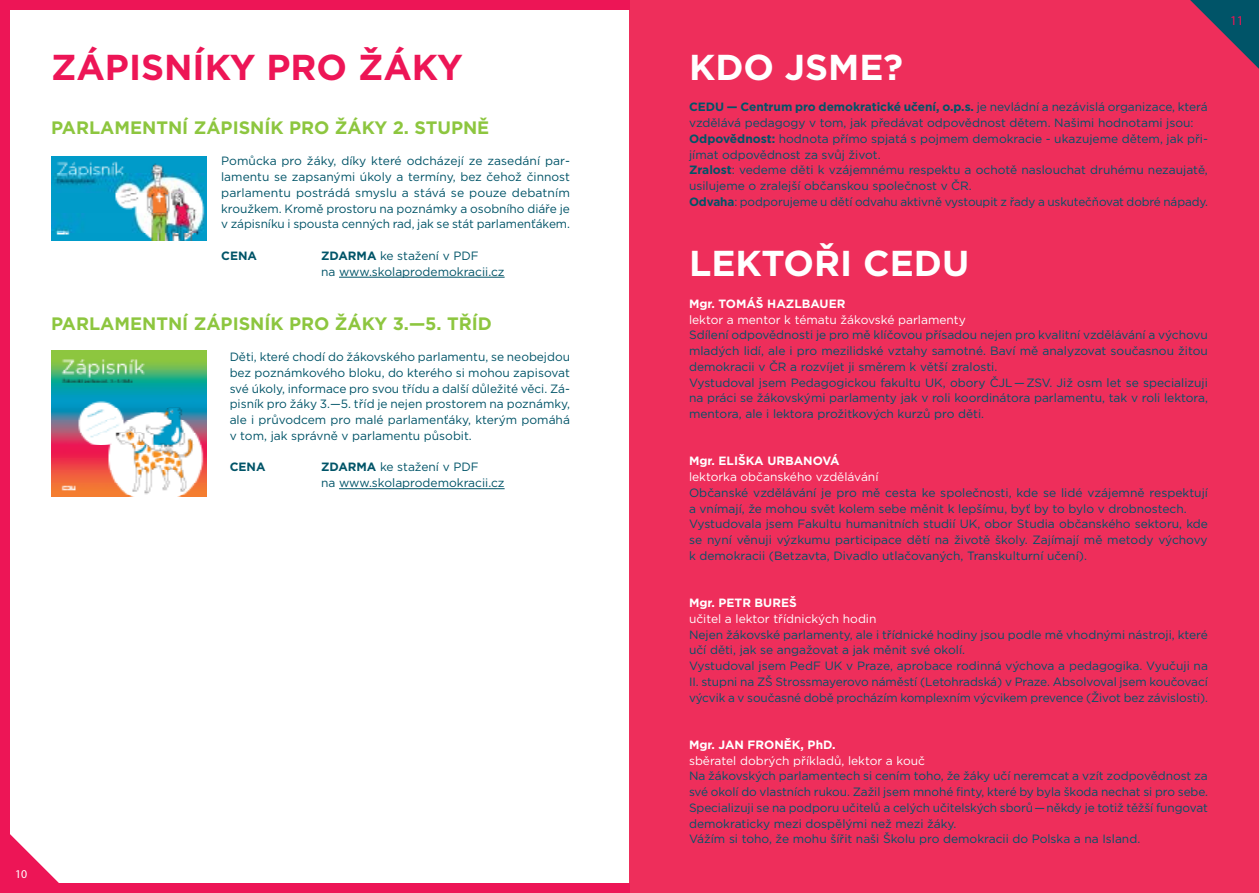
<style>
.page{position:relative;width:1259px;height:893px;background:#fff}
.page>*{position:absolute;margin:0;border:0;box-sizing:border-box;transform-origin:0 0}
.t1{font:700 36px "Gotham Bold CE";color:#fff}
.t2{font:700 36px "Gotham Bold CE";color:#ed1556}
.t3{font:700 18px "Gotham Bold CE";color:#8dc63f}
.t4{font:13.5px "Myriad Pro";color:#ed1556}
.t5{font:12px/15.8px "Gotham Book CE";color:#005468}
.t6{font:12px "Gotham Book CE";color:#fff}
.t7{font:700 12px "Gotham Bold CE";letter-spacing:-.005em;color:#005468}
.t8{font:700 12px "Gotham Bold CE";color:#fff}
.t9{font:12px "Myriad Pro";color:#fff}
.s1{font-family:"Gotham Bold CE";font-weight:700}
.s2{font-family:"Gotham Book CE";font-weight:400}
</style>
<div class="page">
<div style="left:629px;top:0;width:630px;height:893px;background:#ee2e5b"></div>
<svg style="left:1190px;top:0;width:69px;height:69px"></svg>
<svg style="left:10px;top:834px;width:49px;height:49px"></svg>
<div style="left:0;top:0;width:629px;height:10px;background:#ed1556"></div>
<hr style="left:339px;top:277px;width:165px;height:1px;background:#005468">
<hr style="left:339px;top:488px;width:165px;height:1px;background:#005468">
<div style="left:0;top:883px;width:629px;height:10px;background:#ed1556"></div>
<div style="left:0;top:4px;width:10px;height:889px;background:#ed1556"></div>
<img style="left:51px;top:156px;width:156px;height:84px">
<img style="left:51px;top:351px;width:156px;height:146px">
<h1 class="t2" style="left:51px;top:45px;width:413px">ZÁPISNÍKY PRO ŽÁKY</h1>
<h2 class="t3" style="left:51px;top:116px;width:25px">PARLAMENTNÍ</h2>
<h2 class="t3" style="left:194px;top:116px;width:13px">ZÁPISNÍK</h2>
<h2 class="t3" style="left:289px;top:116px;width:14px">PRO</h2>
<h2 class="t3" style="left:335px;top:116px;width:14px">ŽÁKY</h2>
<h2 class="t3" style="left:393px;top:116px;width:35px">2. STUPNĚ</h2>
<p class="t5" style="left:221px;top:153px;width:350px;text-align:justify">Pomůcka pro žáky, díky které odcházejí ze zasedání par&shy;lamentu se zapsanými úkoly a termíny, bez čehož činnost parlamentu postrádá smyslu a stává se pouze debatním kroužkem. Kromě prostoru na poznámky a osobního diáře je v zápisníku i spousta cenných rad, jak se stát parlamenťákem.</p>
<p class="t7" style="left:221px;top:248px;width:19px">CENA</p>
<p class="t5" style="left:321px;top:248px;width:185px"><span class="s1">ZDARMA</span> ke stažení v PDF<br>na www.skolaprodemokracii.cz</p>
<h2 class="t3" style="left:51px;top:312px;width:25px">PARLAMENTNÍ</h2>
<h2 class="t3" style="left:194px;top:312px;width:13px">ZÁPISNÍK</h2>
<h2 class="t3" style="left:289px;top:312px;width:14px">PRO</h2>
<h2 class="t3" style="left:335px;top:312px;width:14px">ŽÁKY</h2>
<h2 class="t3" style="left:393px;top:312px;width:67px">3.—5. TŘÍD</h2>
<p class="t5" style="left:230px;top:349px;width:342px;text-align:justify">Děti, které chodí do žákovského parlamentu, se neobejdou bez poznámkového bloku, do kterého si mohou zapisovat své úkoly, informace pro svou třídu a další důležité věci. Zá&shy;pisník pro žáky 3.—5. tříd je nejen prostorem na poznámky, ale i průvodcem pro malé parlamenťáky, kterým pomáhá v tom, jak správně v parlamentu působit.</p>
<p class="t7" style="left:230px;top:460px;width:19px">CENA</p>
<p class="t5" style="left:321px;top:459px;width:185px"><span class="s1">ZDARMA</span> ke stažení v PDF<br>na www.skolaprodemokracii.cz</p>
<p class="t9" style="left:15px;top:866px;width:14px">10</p>
<h1 class="t1" style="left:689px;top:45px;width:216px">KDO JSME?</h1>
<p class="t7" style="left:689px;top:100px;width:520px">CEDU — CENTRUM PRO DEMOKRATICKÉ UČENÍ, O.P.S. <span class="s2">je nevládní a nezávislá organizace, která</span></p>
<p class="t5" style="left:689px;top:115px;width:520px">vzdělává pedagogy v tom, jak předávat odpovědnost dětem. Našimi hodnotami jsou:<br><span class="s1">ODPOVĚDNOST:</span> hodnota přímo spjatá s pojmem demokracie - ukazujeme dětem, jak při&shy;jímat odpovědnost za svůj život.<br><span class="s1">ZRALOST</span>: vedeme děti k vzájemnému respektu a ochotě naslouchat druhému nezaujatě, usilujeme o zralejší občanskou společnost v ČR.<br><span class="s1">ODVAHA</span>: podporujeme u dětí odvahu aktivně vystoupit z řady a uskutečňovat dobré nápady.</p>
<h1 class="t1" style="left:689px;top:241px;width:282px">LEKTOŘI CEDU</h1>
<p class="t8" style="left:689px;top:296px;width:48px">MGR. TOMÁ</p>
<p class="t8" style="left:756px;top:296px;width:30px">Š HAZLBAUER</p>
<p class="t6" style="left:689px;top:312px;width:278px">lektor a mentor k tématu žákovské parlamenty</p>
<p class="t5" style="left:689px;top:327px;width:520px">Sdílení odpovědnosti je pro mě klíčovou přísadou nejen pro kvalitní vzdělávání a výchovu mladých lidí, ale i pro mezilidské vztahy samotné. Baví mě analyzovat současnou žitou demokracii v ČR a rozvíjet ji směrem k větší zralosti.<br>Vystudoval jsem Pedagogickou fakultu UK, obory ČJL—ZSV. Již osm let se specializuji na práci se žákovskými parlamenty jak v roli koordinátora parlamentu, tak v roli lektora, mentora, ale i lektora prožitkových kurzů pro děti.</p>
<p class="t8" style="left:689px;top:454px;width:98px">MGR. ELIŠKA URBANOVÁ</p>
<p class="t6" style="left:689px;top:470px;width:191px">lektorka občanského vzdělávání</p>
<p class="t5" style="left:689px;top:485px;width:520px">Občanské vzdělávání je pro mě cesta ke společnosti, kde se lidé vzájemně respektují a vnímají, že mohou svět kolem sebe měnit k lepšímu, byť by to bylo v drobnostech.<br>Vystudovala jsem Fakultu humanitních studií UK, obor Studia občanského sektoru, kde se nyní věnuji výzkumu participace dětí na životě školy. Zajímají mě metody výchovy k demokracii (Betzavta, Divadlo utlačovaných, Transkulturní učení).</p>
<p class="t8" style="left:689px;top:595px;width:47px">MGR. PETR</p>
<p class="t8" style="left:754px;top:595px;width:18px">BURE</p>
<p class="t8" style="left:789px;top:595px;width:9px">Š</p>
<p class="t6" style="left:689px;top:611px;width:189px">učitel a lektor třídnických hodin</p>
<p class="t5" style="left:689px;top:626px;width:520px">Nejen žákovské parlamenty, ale i třídnické hodiny jsou podle mě vhodnými nástroji, které učí děti, jak se angažovat a jak měnit své okolí.<br>Vystudoval jsem PedF UK v Praze, aprobace rodinná výchova a pedagogika. Vyučuji na II. stupni na ZŠ Strossmayerovo náměstí (Letohradská) v Praze. Absolvoval jsem koučovací výcvik a v současné době procházím komplexním výcvikem prevence (Život bez závislosti).</p>
<p class="t8" style="left:689px;top:737px;width:69px">MGR. JAN FRONĚK</p>
<p class="t8" style="left:800px;top:737px;width:36px">, PHD.</p>
<p class="t6" style="left:689px;top:753px;width:237px">sběratel dobrých příkladů, lektor a kouč</p>
<p class="t5" style="left:689px;top:768px;width:520px">Na žákovských parlamentech si cením toho, že žáky učí neremcat a vzít zodpovědnost za své okolí do vlastních rukou. Zažil jsem mnohé finty, které by byla škoda nechat si pro sebe.<br>Specializuji se na podporu učitelů a celých učitelských sborů—někdy je totiž těžší fungovat demokraticky mezi dospělými než mezi žáky.<br>Vážím si toho, že mohu šířit naši Školu pro demokracii do Polska a na Island.</p>
<p class="t4" style="left:1230px;top:13px;width:15px">11</p>
</div>
